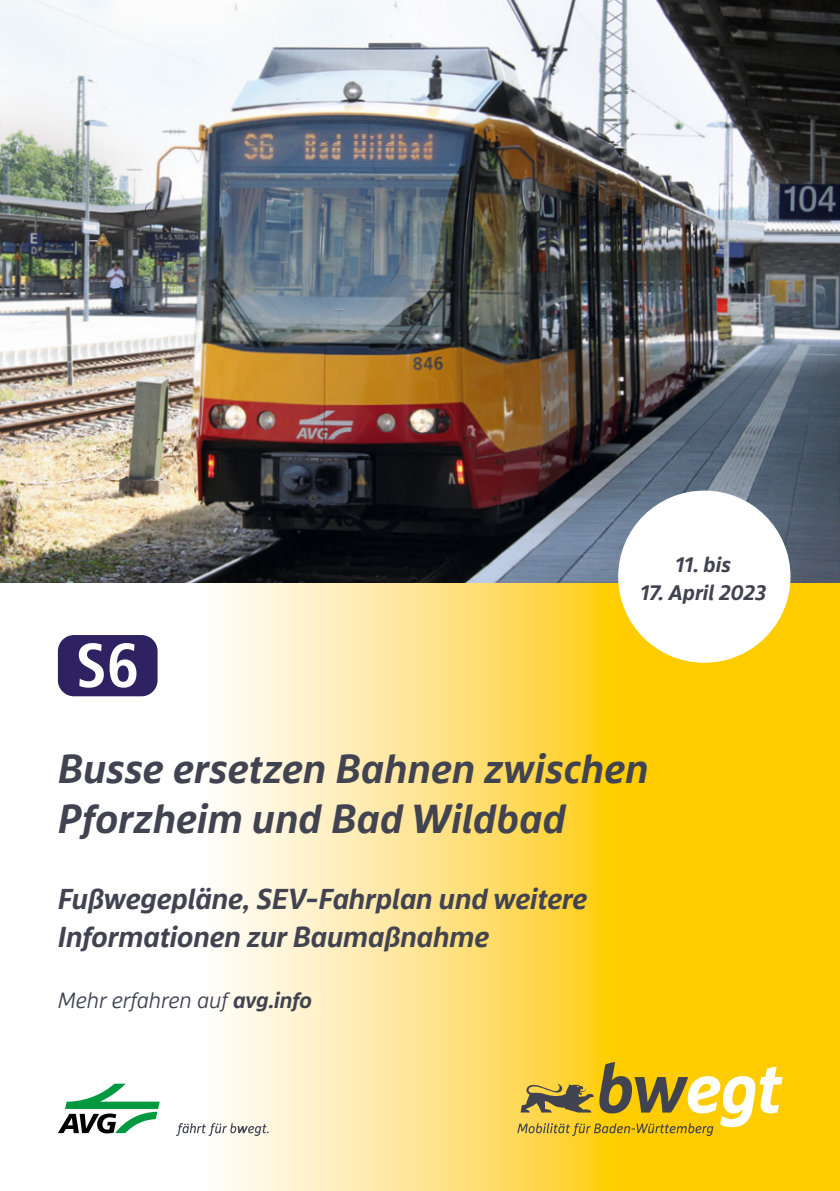
<style>
.page{position:relative;width:840px;height:1191px;background:#fff}
.page>*{position:absolute;margin:0;border:0;box-sizing:border-box;transform-origin:0 0}
._1_1_Headline_Titels{font:italic 700 42px/50px "bwegt Display";letter-spacing:.01em;color:#424351}
._1_2_Subline_Titelse{font:italic 700 30px/38px "bwegt Display";color:#424351}
._1_3_Copy_Titelseite{font:italic 300 23px "bwegt Display";color:#424351}
._1_3_Störer{font:italic 700 22px "bwegt Text";letter-spacing:.005em;color:#424351}
.s1{font-weight:700}
</style>
<div class="page">
<img style="left:0;top:0;width:839px;height:583px">
<svg style="left:57px;top:583px;width:782px;height:608px"></svg>
<div style="left:617px;top:490px;width:173px;height:173px;background:#fff;border-radius:50%"></div>
<svg style="left:58px;top:635px;width:99px;height:61px"></svg>
<svg style="left:517px;top:1062px;width:265px;height:74px;background:#dbba3b"></svg>
<svg style="left:58px;top:1083px;width:102px;height:50px"></svg>
<svg style="left:176px;top:1123px;width:92px;height:13px"></svg>
<p class="_1_3_Störer" style="left:675px;top:551px;width:57px">11. bis</p>
<p class="_1_3_Störer" style="left:640px;top:579px;width:127px">17. April 2023</p>
<p class="_1_1_Headline_Titels" style="left:58px;top:746px;width:591px">Busse ersetzen Bahnen zwischen<br>Pforzheim und Bad Wildbad</p>
<p class="_1_2_Subline_Titelse" style="left:58px;top:881px;width:530px">Fußwegepläne, SEV-Fahrplan und weitere<br>Informationen zur Baumaßnahme</p>
<p class="_1_3_Copy_Titelseite" style="left:58px;top:987px;width:255px">Mehr erfahren auf <span class="s1">avg.info</span></p>
</div>
